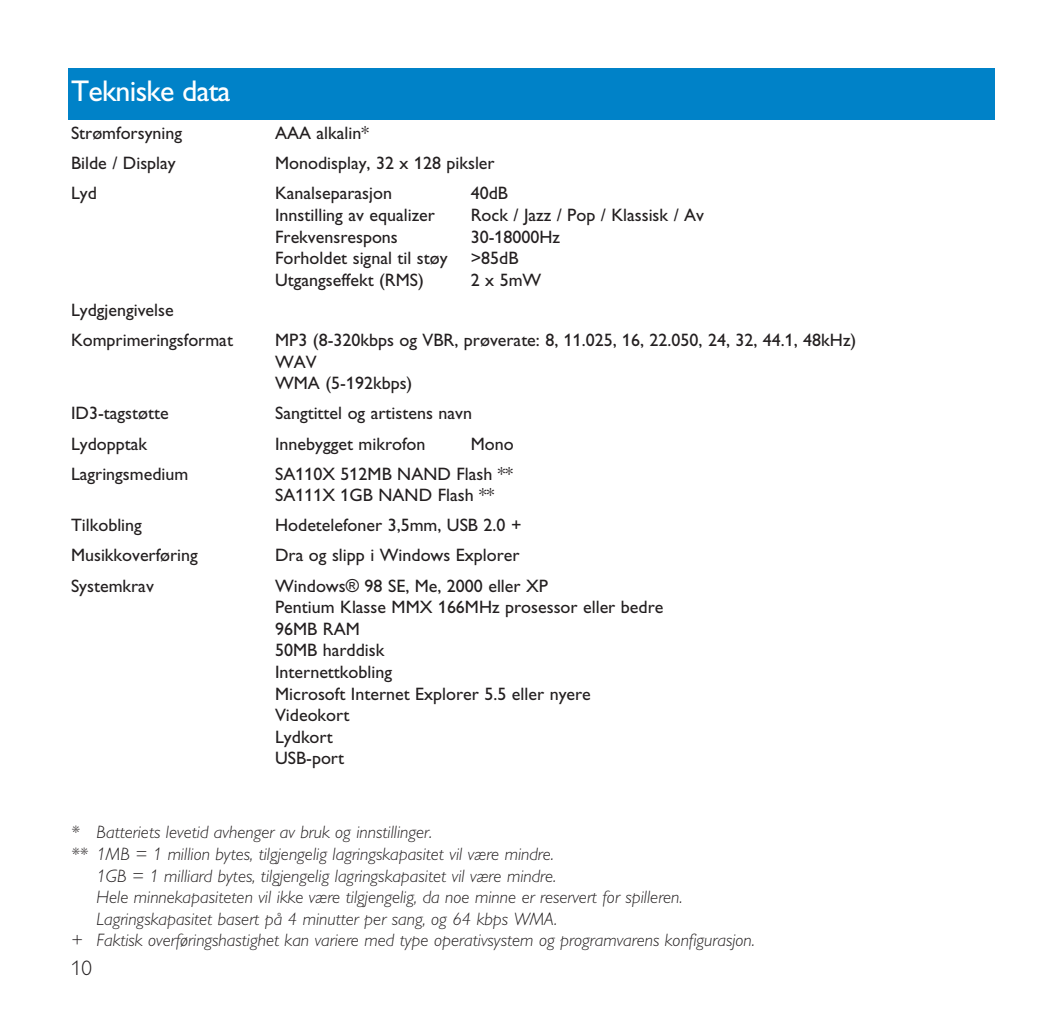
<style>
.page{position:relative;width:1063px;height:1021px;background:#fff}
.page>*{position:absolute;margin:0;border:0;box-sizing:border-box;transform-origin:0 0}
.t1{font:30px "Gill Alt One";letter-spacing:-.025em;color:#fff}
.t2{font:300 21px "Gill Alt One";color:#231f20}
.t3{font:18px/21.6px "Gill Alt One";color:#231f20}
.t4{font:italic 300 18px "Gill Alt One";color:#231f20}
</style>
<div class="page">
<div style="left:68px;top:69px;width:927px;height:51px;background:#0082c8"></div>
<h1 class="t1" style="left:71px;top:80px;width:161px">Tekniske data</h1>
<p class="t3" style="left:71px;top:124px;width:113px">Strømforsyning</p>
<p class="t3" style="left:275px;top:124px;width:95px">AAA alkalin*</p>
<p class="t3" style="left:71px;top:154px;width:106px">Bilde / Display</p>
<p class="t3" style="left:275px;top:154px;width:221px">Monodisplay, 32 x 128 piksler</p>
<p class="t3" style="left:71px;top:184px;width:27px">Lyd</p>
<p class="t3" style="left:275px;top:184px;width:118px">Kanalseparasjon</p>
<p class="t3" style="left:471px;top:184px;width:39px">40dB</p>
<p class="t3" style="left:275px;top:206px;width:161px">Innstilling av equalizer</p>
<p class="t3" style="left:471px;top:206px;width:235px">Rock / Jazz / Pop / Klassisk / Av</p>
<p class="t3" style="left:275px;top:228px;width:124px">Frekvensrespons</p>
<p class="t3" style="left:471px;top:228px;width:91px">30-18000Hz</p>
<p class="t3" style="left:275px;top:249px;width:174px">Forholdet signal til støy</p>
<p class="t3" style="left:471px;top:249px;width:49px">&gt;85dB</p>
<p class="t3" style="left:275px;top:271px;width:150px">Utgangseffekt (RMS)</p>
<p class="t3" style="left:471px;top:271px;width:72px">2 x 5mW</p>
<p class="t3" style="left:71px;top:297px;width:163px;line-height:30px">Lydgjengivelse<br>Komprimeringsformat</p>
<p class="t3" style="left:275px;top:331px;width:583px">MP3 (8-320kbps og VBR, prøverate: 8, 11.025, 16, 22.050, 24, 32, 44.1, 48kHz)<br>WAV<br>WMA (5-192kbps)</p>
<p class="t3" style="left:71px;top:404px;width:99px">ID3-tagstøtte</p>
<p class="t3" style="left:275px;top:404px;width:198px">Sangtittel og artistens navn</p>
<p class="t3" style="left:71px;top:434px;width:78px">Lydopptak</p>
<p class="t3" style="left:275px;top:434px;width:152px">Innebygget mikrofon</p>
<p class="t3" style="left:471px;top:434px;width:44px">Mono</p>
<p class="t3" style="left:71px;top:464px;width:119px">Lagringsmedium</p>
<p class="t3" style="left:275px;top:464px;width:239px">SA110X 512MB NAND Flash **<br>SA111X 1GB NAND Flash **</p>
<p class="t3" style="left:71px;top:516px;width:72px">Tilkobling</p>
<p class="t3" style="left:275px;top:516px;width:248px">Hodetelefoner 3,5mm, USB 2.0 +</p>
<p class="t3" style="left:71px;top:546px;width:128px">Musikkoverføring</p>
<p class="t3" style="left:275px;top:546px;width:246px">Dra og slipp i Windows Explorer</p>
<p class="t3" style="left:71px;top:576px;width:84px">Systemkrav</p>
<p class="t3" style="left:275px;top:576px;width:390px">Windows® 98 SE, Me, 2000 eller XP<br>Pentium Klasse MMX 166MHz prosessor eller bedre<br>96MB RAM<br>50MB harddisk<br>Internettkobling<br>Microsoft Internet Explorer 5.5 eller nyere<br>Videokort<br>Lydkort<br>USB-port</p>
<p class="t4" style="left:71px;top:826px;width:363px">* Batteriets levetid avhenger av bruk og innstillinger.</p>
<p class="t4" style="left:71px;top:847px;width:484px">** 1MB = 1 million bytes, tilgjengelig lagringskapasitet vil være mindre.</p>
<p class="t4" style="left:97px;top:869px;width:461px">1GB = 1 milliard bytes, tilgjengelig lagringskapasitet vil være mindre.</p>
<p class="t4" style="left:97px;top:890px;width:588px">Hele minnekapasiteten vil ikke være tilgjengelig, da noe minne er reservert for spilleren.</p>
<p class="t4" style="left:97px;top:912px;width:462px">Lagringskapasitet basert på 4 minutter per sang, og 64 kbps WMA.</p>
<p class="t4" style="left:71px;top:934px;width:685px">+ Faktisk overføringshastighet kan variere med type operativsystem og programvarens konfigurasjon.</p>
<p class="t2" style="left:71px;top:960px;width:22px">10</p>
</div>
